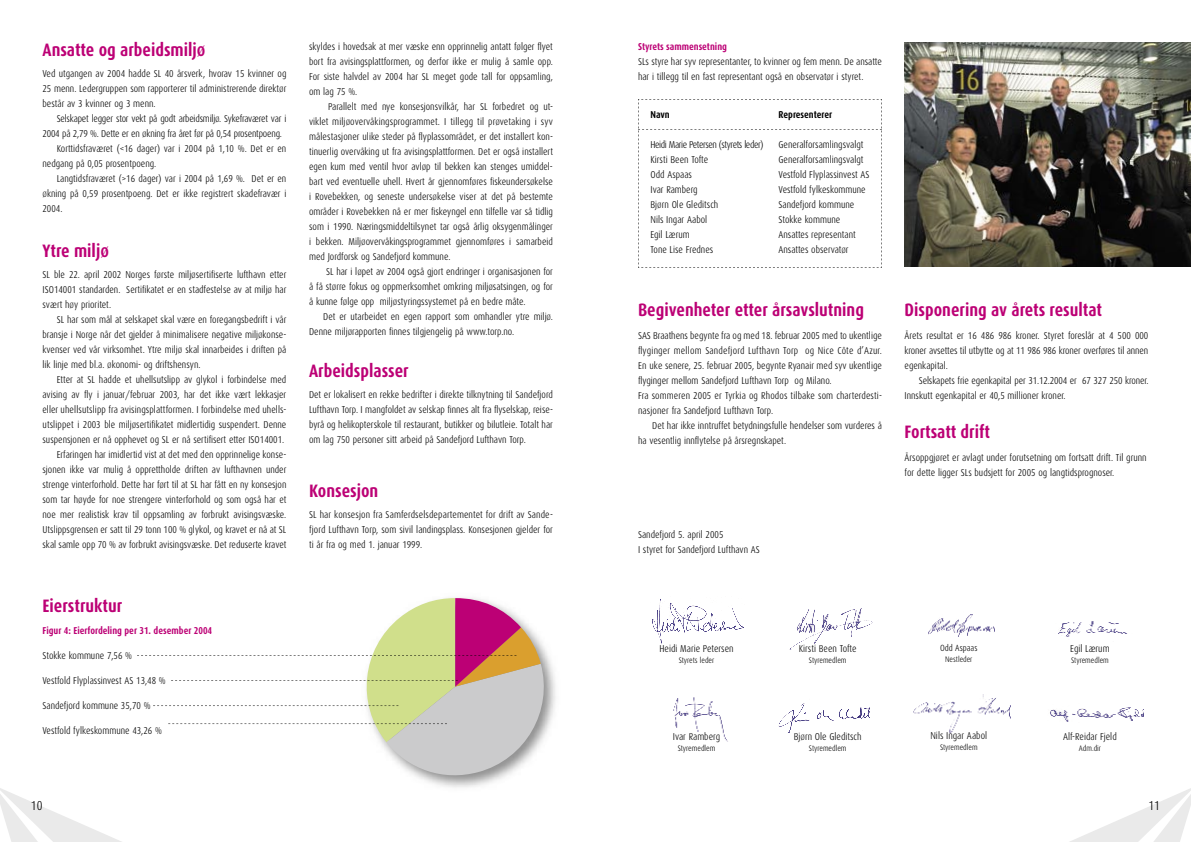
<style>
.page{position:relative;width:1191px;height:842px;background:#fff}
.page>*{position:absolute;margin:0;border:0;box-sizing:border-box;transform-origin:0 0}
.t1{font:700 18px "Dax Condensed";color:#bc0075}
.t2{font:300 13px "Dax Condensed";color:#000}
.t3{font:300 10px/15px "Dax Condensed";color:#000;text-align:justify}
.t4{font:300 10px "Dax Condensed";letter-spacing:-.02em;color:#000}
.t5{font:700 10px "Dax Condensed";color:#bc0075}
.t6{font:300 10px "Dax Condensed";letter-spacing:-.04em;color:#000}
.t7{font:700 10px "Dax Condensed";color:#000}
.t8{font:300 9px "Dax Condensed";color:#000}
.t9{font:300 8px "Dax Condensed";color:#000}
</style>
<div class="page">
<img style="left:1058px;top:621px;width:69px;height:16px">
<img style="left:913px;top:694px;width:97px;height:40px">
<img style="left:778px;top:703px;width:91px;height:30px">
<img style="left:789px;top:608px;width:84px;height:42px">
<img style="left:928px;top:614px;width:67px;height:23px">
<img style="left:673px;top:697px;width:55px;height:45px">
<img style="left:652px;top:599px;width:92px;height:45px">
<img style="left:1050px;top:707px;width:93px;height:15px">
<svg style="left:0;top:788px;width:122px;height:54px"></svg>
<svg style="left:1070px;top:788px;width:121px;height:54px"></svg>
<img style="left:414px;top:647px;width:142px;height:141px">
<svg style="left:137px;top:598px;width:407px;height:177px"></svg>
<svg style="left:638px;top:99px;width:244px;height:169px"></svg>
<img style="left:904px;top:43px;width:287px;height:224px">
<h1 class="t1" style="left:43px;top:40px;width:164px">Ansatte og arbeidsmiljø</h1>
<p class="t3" style="left:43px;top:67px;width:245px">Ved utgangen av 2004 hadde SL 40 årsverk, hvorav 15 kvinner og 25 menn. Ledergruppen som rapporterer til administrerende direktør består av 3 kvinner og 3 menn.</p>
<p class="t4" style="left:57px;top:114px;width:231px">Selskapet legger stor vekt på godt arbeidsmiljø. Sykefraværet var i</p>
<p class="t4" style="left:43px;top:129px;width:241px">2004 på 2,79 %. Dette er en økning fra året før på 0,54 prosentpoeng.</p>
<p class="t3" style="left:57px;top:142px;width:231px">Korttidsfraværet (&lt;16 dager) var i 2004 på 1,10 %. Det er en</p>
<p class="t3" style="left:43px;top:157px;width:115px">nedgang på 0,05 prosentpoeng.</p>
<p class="t3" style="left:57px;top:172px;width:231px">Langtidsfraværet (&gt;16 dager) var i 2004 på 1,69 %. Det er en</p>
<p class="t3" style="left:43px;top:187px;width:245px">økning på 0,59 prosentpoeng. Det er ikke registrert skadefravær i</p>
<p class="t3" style="left:43px;top:202px;width:21px">2004.</p>
<h1 class="t1" style="left:43px;top:241px;width:68px">Ytre miljø</h1>
<p class="t3" style="left:43px;top:268px;width:245px">SL ble 22. april 2002 Norges første miljøsertifiserte lufthavn etter ISO14001 standarden. Sertifikatet er en stadfestelse av at miljø har svært høy prioritet.</p>
<p class="t3" style="left:43px;top:313px;width:245px;text-indent:14px">SL har som mål at selskapet skal være en foregangsbedrift i vår bransje i Norge når det gjelder å minimalisere negative miljøkonse&shy;kvenser ved vår virksomhet. Ytre miljø skal innarbeides i driften på lik linje med bl.a. økonomi- og driftshensyn.</p>
<p class="t3" style="left:43px;top:373px;width:245px;text-align:right">Etter at SL hadde et uhellsutslipp av glykol i forbindelse med avising av fly i januar/februar 2003, har det ikke vært lekkasjer eller uhellsutslipp fra avisingsplattformen. I forbindelse med uhells&shy;utslippet i 2003 ble miljøsertifikatet midlertidig suspendert. Denne suspensjonen er nå opphevet og SL er nå sertifisert etter ISO14001.<br>Erfaringen har imidlertid vist at det med den opprinnelige konse&shy;sjonen ikke var mulig å opprettholde driften av lufthavnen under strenge vinterforhold. Dette har ført til at SL har fått en ny konsesjon som tar høyde for noe strengere vinterforhold og som også har et noe mer realistisk krav til oppsamling av forbrukt avisingsvæske.<br>Utslippsgrensen er satt til 29 tonn 100 % glykol, og kravet er nå at SL skal samle opp 70 % av forbrukt avisingsvæske. Det reduserte kravet</p>
<h1 class="t1" style="left:43px;top:596px;width:81px">Eierstruktur</h1>
<p class="t5" style="left:43px;top:625px;width:171px">Figur 4: Eierfordeling per 31. desember 2004</p>
<p class="t3" style="left:43px;top:648px;width:91px">Stokke kommune 7,56 %</p>
<p class="t3" style="left:43px;top:673px;width:125px">Vestfold Flyplassinvest AS 13,48 %</p>
<p class="t3" style="left:43px;top:698px;width:110px">Sandefjord kommune 35,70 %</p>
<p class="t3" style="left:43px;top:723px;width:121px">Vestfold fylkeskommune 43,26 %</p>
<p class="t3" style="left:309px;top:39px;width:245px">skyldes i hovedsak at mer væske enn opprinnelig antatt følger flyet bort fra avisingsplattformen, og derfor ikke er mulig å samle opp.<br>For siste halvdel av 2004 har SL meget gode tall for oppsamling, om lag 75 %.</p>
<p class="t3" style="left:309px;top:99px;width:245px;text-indent:19px">Parallelt med nye konsesjonsvilkår, har SL forbedret og ut&shy;viklet miljøovervåkingsprogrammet. I tillegg til prøvetaking i syv målestasjoner ulike steder på flyplassområdet, er det installert kon&shy;tinuerlig overvåking ut fra avisingsplattformen. Det er også installert egen kum med ventil hvor avløp til bekken kan stenges umiddel&shy;bart ved eventuelle uhell. Hvert år gjennomføres fiskeundersøkelse i Rovebekken, og seneste undersøkelse viser at det på bestemte områder i Rovebekken nå er mer fiskeyngel enn tilfelle var så tidlig som i 1990. Næringsmiddeltilsynet tar også årlig oksygenmålinger i bekken. Miljøovervåkingsprogrammet gjennomføres i samarbeid med Jordforsk og Sandefjord kommune.</p>
<p class="t3" style="left:309px;top:264px;width:245px;text-indent:17px">SL har i løpet av 2004 også gjort endringer i organisasjonen for å få større fokus og oppmerksomhet omkring miljøsatsingen, og for å kunne følge opp miljøstyringssystemet på en bedre måte.</p>
<p class="t3" style="left:309px;top:309px;width:245px;text-indent:14px">Det er utarbeidet en egen rapport som omhandler ytre miljø.<br>Denne miljørapporten finnes tilgjengelig på www.torp.no.</p>
<h1 class="t1" style="left:309px;top:361px;width:101px">Arbeidsplasser</h1>
<p class="t3" style="left:309px;top:387px;width:245px">Det er lokalisert en rekke bedrifter i direkte tilknytning til Sandefjord Lufthavn Torp. I mangfoldet av selskap finnes alt fra flyselskap, reise&shy;byrå og helikopterskole til restaurant, butikker og bilutleie. Totalt har om lag 750 personer sitt arbeid på Sandefjord Lufthavn Torp.</p>
<h1 class="t1" style="left:309px;top:481px;width:71px">Konsesjon</h1>
<p class="t3" style="left:309px;top:507px;width:245px">SL har konsesjon fra Samferdselsdepartementet for drift av Sande&shy;fjord Lufthavn Torp, som sivil landingsplass. Konsesjonen gjelder for ti år fra og med 1. januar 1999.</p>
<p class="t5" style="left:638px;top:41px;width:90px">Styrets sammensetning</p>
<p class="t3" style="left:638px;top:54px;width:245px">SLs styre har syv representanter, to kvinner og fem menn. De ansatte har i tillegg til en fast representant også en observatør i styret.</p>
<p class="t7" style="left:650px;top:109px;width:21px">Navn</p>
<p class="t7" style="left:778px;top:109px;width:55px">Representerer</p>
<p class="t6" style="left:650px;top:139px;width:114px">Heidi Marie Petersen (styrets leder)</p>
<p class="t3" style="left:778px;top:137px;width:86px">Generalforsamlingsvalgt</p>
<p class="t3" style="left:650px;top:152px;width:59px">Kirsti Been Tofte</p>
<p class="t3" style="left:778px;top:152px;width:86px">Generalforsamlingsvalgt</p>
<p class="t3" style="left:650px;top:167px;width:43px">Odd Aspaas</p>
<p class="t3" style="left:778px;top:167px;width:92px">Vestfold Flyplassinvest AS</p>
<p class="t3" style="left:650px;top:182px;width:49px">Ivar Ramberg</p>
<p class="t3" style="left:778px;top:182px;width:89px">Vestfold fylkeskommune</p>
<p class="t3" style="left:650px;top:197px;width:69px">Bjørn Ole Gleditsch</p>
<p class="t3" style="left:778px;top:197px;width:77px">Sandefjord kommune</p>
<p class="t3" style="left:650px;top:212px;width:58px">Nils Ingar Aabol</p>
<p class="t3" style="left:778px;top:212px;width:63px">Stokke kommune</p>
<p class="t3" style="left:650px;top:227px;width:41px">Egil Lærum</p>
<p class="t3" style="left:778px;top:227px;width:79px">Ansattes representant</p>
<p class="t3" style="left:650px;top:242px;width:64px">Tone Lise Frednes</p>
<p class="t3" style="left:778px;top:242px;width:71px">Ansattes observatør</p>
<h1 class="t1" style="left:638px;top:300px;width:227px">Begivenheter etter årsavslutning</h1>
<p class="t3" style="left:638px;top:329px;width:245px;text-align:left">SAS Braathens begynte fra og med 18. februar 2005 med to ukentlige flyginger mellom Sandefjord Lufthavn Torp og Nice Côte d’Azur.<br>En uke senere, 25. februar 2005, begynte Ryanair med syv ukentlige flyginger mellom Sandefjord Lufthavn Torp og Milano.<br>Fra sommeren 2005 er Tyrkia og Rhodos tilbake som charterdesti&shy;nasjoner fra Sandefjord Lufthavn Torp.</p>
<p class="t3" style="left:638px;top:419px;width:245px;text-indent:14px">Det har ikke inntruffet betydningsfulle hendelser som vurderes å ha vesentlig innflytelse på årsregnskapet.</p>
<p class="t3" style="left:638px;top:527px;width:123px">Sandefjord 5. april 2005<br>I styret for Sandefjord Lufthavn AS</p>
<h1 class="t1" style="left:904px;top:300px;width:199px">Disponering av årets resultat</h1>
<p class="t3" style="left:904px;top:329px;width:245px">Årets resultat er 16 486 986 kroner. Styret foreslår at 4 500 000 kroner avsettes til utbytte og at 11 986 986 kroner overføres til annen egenkapital.</p>
<p class="t3" style="left:904px;top:374px;width:245px;text-indent:14px">Selskapets frie egenkapital per 31.12.2004 er 67 327 250 kroner.<br>Innskutt egenkapital er 40,5 millioner kroner.</p>
<h1 class="t1" style="left:904px;top:422px;width:87px">Fortsatt drift</h1>
<p class="t3" style="left:904px;top:450px;width:243px">Årsoppgjøret er avlagt under forutsetning om fortsatt drift. Til grunn for dette ligger SLs budsjett for 2005 og langtidsprognoser.</p>
<p class="t3" style="left:659px;top:641px;width:76px">Heidi Marie Petersen</p>
<p class="t9" style="left:678px;top:655px;width:37px">Styrets leder</p>
<p class="t3" style="left:673px;top:729px;width:49px">Ivar Ramberg</p>
<p class="t9" style="left:677px;top:743px;width:39px">Styremedlem</p>
<p class="t3" style="left:798px;top:641px;width:59px">Kirsti Been Tofte</p>
<p class="t9" style="left:809px;top:655px;width:39px">Styremedlem</p>
<p class="t3" style="left:793px;top:729px;width:69px">Bjørn Ole Gleditsch</p>
<p class="t9" style="left:809px;top:743px;width:39px">Styremedlem</p>
<p class="t8" style="left:940px;top:643px;width:39px">Odd Aspaas</p>
<p class="t9" style="left:945px;top:655px;width:29px">Nestleder</p>
<p class="t3" style="left:930px;top:728px;width:58px">Nils Ingar Aabol</p>
<p class="t9" style="left:940px;top:743px;width:39px">Styremedlem</p>
<p class="t3" style="left:1070px;top:641px;width:41px">Egil Lærum</p>
<p class="t9" style="left:1071px;top:655px;width:39px">Styremedlem</p>
<p class="t3" style="left:1063px;top:729px;width:55px">Alf-Reidar Fjeld</p>
<p class="t9" style="left:1079px;top:743px;width:24px">Adm.dir</p>
<h2 class="t2" style="left:31px;top:798px;width:13px">10</h2>
<h2 class="t2" style="left:1148px;top:798px;width:13px">11</h2>
</div>
